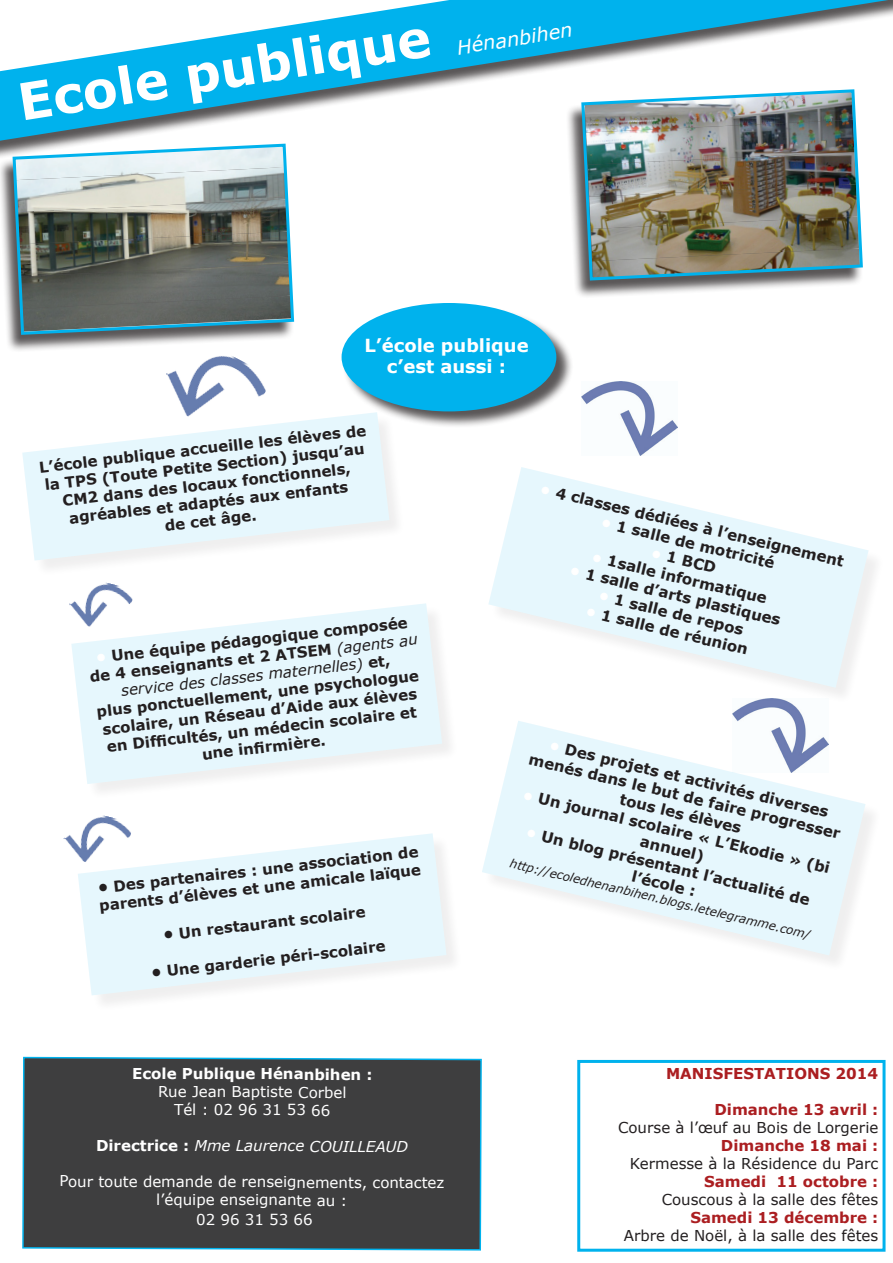
<style>
.page{position:relative;width:893px;height:1263px;background:#fff}
.page>*{position:absolute;margin:0;border:0;box-sizing:border-box;transform-origin:0 0}
.t1{font:700 51px "Verdana";color:#fff}
.t2{font:italic 19.5px "Verdana";color:#fff}
.t3{font:700 18px/21.6px "Verdana";color:#fff;text-align:center}
.t4{font:700 15px/18px "Verdana";color:#231f20;text-align:center}
.t5{font:15px/17.9px "Verdana";letter-spacing:-.005em;color:#fff;text-align:center}
.t6{font:15px "Verdana";color:#231f20}
.t7{font:700 15px "Verdana";color:#ab1e21}
.t8{font:italic 15px "Verdana";letter-spacing:-.005em;color:#fff}
.t9{font:700 15px "Verdana";letter-spacing:-.005em;color:#fff}
.t10{font:italic 12px "Verdana";color:#231f20}
.s1{color:#fff}
.s2{font-weight:400;font-style:italic}
.s3{font-weight:700;font-style:normal}
</style>
<div class="page">
<img style="left:732px;top:704px;width:72px;height:17px">
<div style="left:22px;top:1056px;width:460px;height:195px;background:#3e3e3f"></div>
<div style="left:0;top:146px;width:294px;height:207px;background:#231f20;opacity:.75"></div>
<img style="left:11px;top:176px;width:284px;height:160px">
<div style="left:0;top:0;width:893px;height:176px;background:#231f20;opacity:.75"></div>
<svg style="left:0;top:0;width:888px;height:141px"></svg>
<div style="left:577px;top:1060px;width:308px;height:192px;border:3px solid #00b2ed"></div>
<svg style="left:22px;top:416px;width:367px;height:145px;fill:#e6f7fd"></svg>
<div style="left:566px;top:92px;width:297px;height:207px;background:#231f20;opacity:.75"></div>
<img style="left:580px;top:88px;width:284px;height:194px">
<div style="left:342px;top:304px;width:231px;height:124px;background:#231f20;opacity:.75"></div>
<div style="left:342px;top:303px;width:214px;height:108px;background:#00b2ed;border-radius:50%"></div>
<svg style="left:488px;top:467px;width:381px;height:221px;fill:#e6f7fd"></svg>
<svg style="left:71px;top:603px;width:371px;height:181px;fill:#e6f7fd"></svg>
<svg style="left:482px;top:721px;width:383px;height:234px;fill:#e6f7fd"></svg>
<svg style="left:78px;top:833px;width:368px;height:162px;fill:#e6f7fd"></svg>
<img style="left:581px;top:381px;width:96px;height:75px">
<img style="left:153px;top:332px;width:120px;height:111px">
<img style="left:69px;top:582px;width:66px;height:53px">
<img style="left:63px;top:815px;width:71px;height:56px">
<h1 class="t1" style="left:13px;top:67px;width:418px;rotate:-9deg">Ecole publique</h1>
<h2 class="t2" style="left:455px;top:34px;width:118px;rotate:-9deg">Hénanbihen</h2>
<p class="t3" style="left:364px;top:334px;width:166px">L’école publique c’est aussi :</p>
<p class="t4" style="left:38px;top:457px;width:331px;rotate:-6deg">L’école publique accueille les élèves de la TPS (Toute Petite Section) jusqu’au<br>CM2 dans des locaux fonctionnels, agréables et adaptés aux enfants<br>de cet âge.</p>
<p class="t4" style="left:87px;top:648px;width:331px;rotate:-6deg"><span class="s1">•</span> Une équipe pédagogique composée de 4 enseignants et 2 ATSEM <span class="s2">(agents au service des classes maternelles)</span> et,<br>plus ponctuellement, une psychologue scolaire, un Réseau d’Aide aux élèves en Diffi cultés, un médecin scolaire et une infi rmière.</p>
<p class="t4" style="left:96px;top:877px;width:325px;text-align:left;rotate:-6deg">• Des partenaires : une association de parents d’élèves et une amicale laïque</p>
<p class="t4" style="left:162px;top:925px;width:205px;rotate:-6deg">• Un restaurant scolaire</p>
<p class="t4" style="left:150px;top:962px;width:237px;rotate:-6deg">• Une garderie péri-scolaire</p>
<p class="t9" style="left:132px;top:1063px;width:242px">Ecole Publique Hénanbihen :</p>
<p class="t5" style="left:158px;top:1083px;width:190px">Rue Jean Baptiste Corbel<br>Tél : 02 96 31 53 66</p>
<p class="t8" style="left:96px;top:1136px;width:314px"><span class="s3">Directrice :</span> Mme Laurence COUILLEAUD</p>
<p class="t5" style="left:59px;top:1173px;width:387px">Pour toute demande de renseignements, contactez l’équipe enseignante au :</p>
<p class="t5" style="left:196px;top:1210px;width:118px">02 96 31 53 66</p>
<p class="t4" style="left:543px;top:478px;width:313px;rotate:14deg"><span class="s1">•</span> 4 classes dédiées à l’enseignement</p>
<p class="t4" style="left:604px;top:512px;width:179px;rotate:14deg"><span class="s1">•</span> 1 salle de motricité</p>
<p class="t4" style="left:654px;top:543px;width:68px;rotate:14deg"><span class="s1">•</span> 1 BCD</p>
<p class="t4" style="left:595px;top:547px;width:181px;rotate:14deg"><span class="s1">•</span> 1salle informatique</p>
<p class="t4" style="left:573px;top:560px;width:218px;rotate:14deg"><span class="s1">•</span> 1 salle d’arts plastiques</p>
<p class="t4" style="left:601px;top:585px;width:150px;rotate:14deg"><span class="s1">•</span> 1 salle de repos</p>
<p class="t4" style="left:589px;top:601px;width:168px;rotate:14deg"><span class="s1">•</span> 1 salle de réunion</p>
<p class="t4" style="left:536px;top:731px;width:321px;rotate:14deg"><span class="s1">•</span> Des projets et activités diverses menés dans le but de faire progresser</p>
<p class="t4" style="left:526px;top:784px;width:317px;rotate:14deg"><span class="s1">•</span> Un journal scolaire « L’Ekodie » (bi</p>
<p class="t4" style="left:622px;top:789px;width:126px;rotate:14deg">tous les élèves</p>
<p class="t4" style="left:643px;top:832px;width:67px;rotate:14deg">annuel)</p>
<p class="t4" style="left:529px;top:822px;width:293px;rotate:14deg"><span class="s1">•</span> Un blog présentant l’actualité de l’école :</p>
<p class="t10" style="left:513px;top:853px;width:310px;rotate:14deg">http://ecoledhenanbihen.blogs.letelegramme.com/</p>
<p class="t7" style="left:666px;top:1062px;width:214px">MANISFESTATIONS 2014</p>
<p class="t7" style="left:714px;top:1098px;width:165px">Dimanche 13 avril :</p>
<p class="t6" style="left:618px;top:1117px;width:262px">Course à l’œuf au Bois de Lorgerie</p>
<p class="t7" style="left:721px;top:1134px;width:159px">Dimanche 18 mai :</p>
<p class="t6" style="left:630px;top:1153px;width:250px">Kermesse à la Résidence du Parc</p>
<p class="t7" style="left:704px;top:1170px;width:176px">Samedi 11 octobre :</p>
<p class="t6" style="left:662px;top:1189px;width:218px">Couscous à la salle des fêtes</p>
<p class="t7" style="left:690px;top:1206px;width:189px">Samedi 13 décembre :</p>
<p class="t6" style="left:624px;top:1225px;width:256px">Arbre de Noël, à la salle des fêtes</p>
</div>
